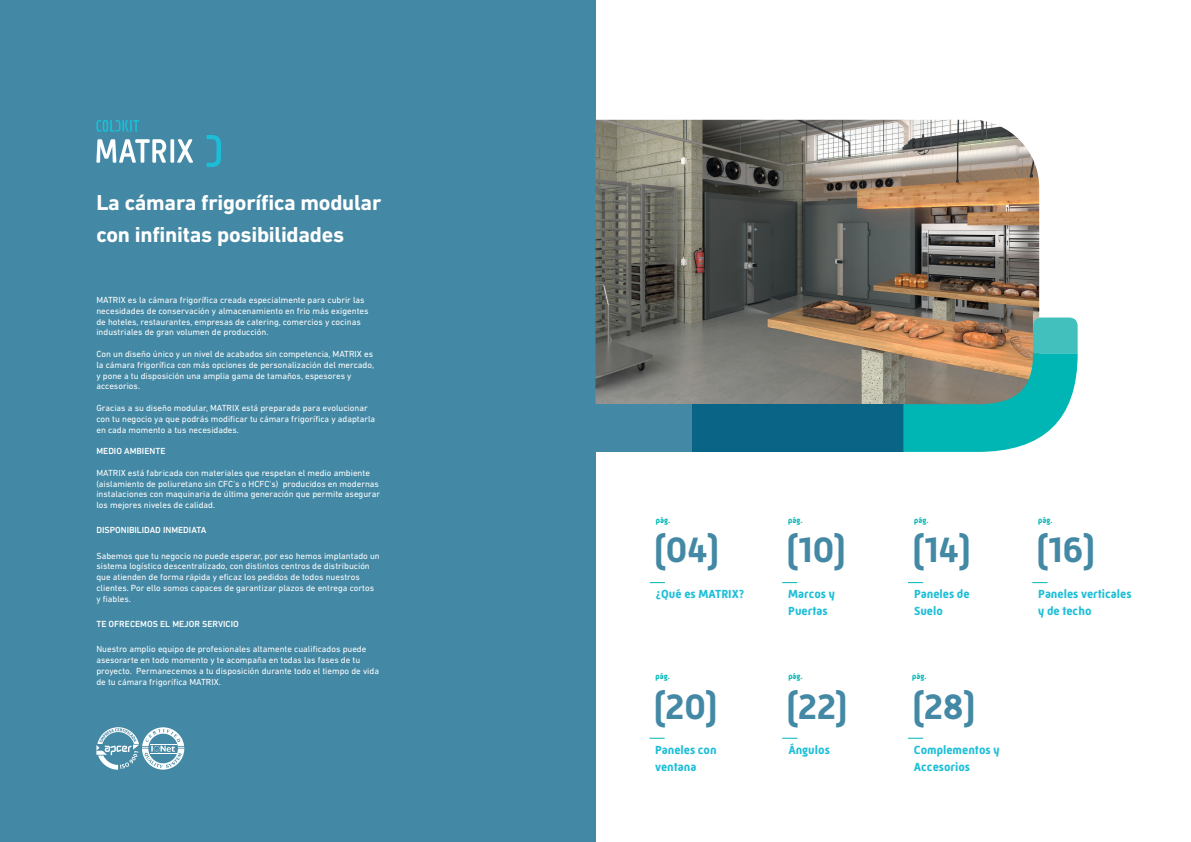
<style>
.page{position:relative;width:1191px;height:842px;background:#fff}
.page>*{position:absolute;margin:0;border:0;box-sizing:border-box;transform-origin:0 0}
.t1{font:700 36px "Mic 32 New";color:#4388a4}
.t2{font:700 22px/32px "DIN Next LT Pro";letter-spacing:-.01em;color:#fff}
.t3{font:700 12px/17px "Mic 32 New";color:#1cbed7}
.t4{font:9px/10.8px "DIN Next LT Pro";color:#fff}
.t5{font:500 9px "DIN Next LT Pro";color:#fff}
.t6{font:700 8px "Mic 32 New";color:#00b6b5}
</style>
<div class="page">
<div style="left:0;top:0;width:595px;height:842px;background:#4388a4"></div>
<img style="left:595px;top:120px;width:444px;height:284px">
<div style="left:691px;top:404px;width:212px;height:48px;background:#096485"></div>
<div style="left:556px;top:404px;width:135px;height:48px;background:#4388a4"></div>
<svg style="left:903px;top:317px;width:174px;height:135px;background:#65a595"></svg>
<svg style="left:206px;top:135px;width:15px;height:32px"></svg>
<svg style="left:96px;top:139px;width:70px;height:24px"></svg>
<svg style="left:170px;top:139px;width:4px;height:24px"></svg>
<svg style="left:177px;top:139px;width:16px;height:24px"></svg>
<svg style="left:96px;top:120px;width:43px;height:12px"></svg>
<svg style="left:96px;top:727px;width:88px;height:43px"></svg>
<svg style="left:650px;top:582px;width:15px;height:1px"></svg>
<svg style="left:782px;top:582px;width:15px;height:1px"></svg>
<svg style="left:908px;top:582px;width:15px;height:1px"></svg>
<svg style="left:649px;top:738px;width:15px;height:1px"></svg>
<svg style="left:782px;top:738px;width:15px;height:1px"></svg>
<svg style="left:908px;top:738px;width:15px;height:1px"></svg>
<svg style="left:1032px;top:582px;width:15px;height:1px"></svg>
<h2 class="t2" style="left:96px;top:186px;width:286px">La cámara frigorífica modular con infinitas posibilidades</h2>
<p class="t4" style="left:96px;top:294px;width:274px">MATRIX es la cámara frigorífica creada especialmente para cubrir las necesidades de conservación y almacenamiento en frio más exigentes de hoteles, restaurantes, empresas de catering, comercios y cocinas industriales de gran volumen de producción.</p>
<p class="t4" style="left:96px;top:348px;width:279px">Con un diseño único y un nivel de acabados sin competencia, MATRIX es la cámara frigorífica con más opciones de personalización del mercado, y pone a tu disposición una amplia gama de tamaños, espesores y accesorios.</p>
<p class="t4" style="left:96px;top:402px;width:280px">Gracias a su diseño modular, MATRIX está preparada para evolucionar con tu negocio ya que podrás modificar tu cámara frigorífica y adaptarla en cada momento a tus necesidades.</p>
<p class="t5" style="left:96px;top:446px;width:71px">MEDIO AMBIENTE</p>
<p class="t4" style="left:96px;top:467px;width:285px">MATRIX está fabricada con materiales que respetan el medio ambiente (aislamiento de poliuretano sin CFC's o HCFC's) producidos en modernas instalaciones con maquinaria de última generación que permite asegurar los mejores niveles de calidad.</p>
<p class="t5" style="left:96px;top:525px;width:111px">DISPONIBILIDAD INMEDIATA</p>
<p class="t4" style="left:96px;top:550px;width:285px">Sabemos que tu negocio no puede esperar, por eso hemos implantado un sistema logístico descentralizado, con distintos centros de distribución que atienden de forma rápida y eficaz los pedidos de todos nuestros clientes. Por ello somos capaces de garantizar plazos de entrega cortos y fiables.</p>
<p class="t5" style="left:96px;top:619px;width:144px">TE OFRECEMOS EL MEJOR SERVICIO</p>
<p class="t4" style="left:96px;top:644px;width:284px">Nuestro amplio equipo de profesionales altamente cualificados puede asesorarte en todo momento y te acompaña en todas las fases de tu proyecto. Permanecemos a tu disposición durante todo el tiempo de vida de tu cámara frigorífica MATRIX.</p>
<p class="t6" style="left:656px;top:516px;width:16px">pág.</p>
<p class="t6" style="left:788px;top:516px;width:16px">pág.</p>
<p class="t6" style="left:914px;top:516px;width:16px">pág.</p>
<p class="t6" style="left:1038px;top:516px;width:16px">pág.</p>
<h1 class="t1" style="left:653px;top:529px;width:67px">(04)</h1>
<h3 class="t3" style="left:656px;top:586px;width:90px">¿Qué es MATRIX?</h3>
<h1 class="t1" style="left:786px;top:529px;width:62px">(10)</h1>
<h3 class="t3" style="left:788px;top:586px;width:48px">Marcos y<br>Puertas</h3>
<h1 class="t1" style="left:912px;top:529px;width:61px">(14)</h1>
<h3 class="t3" style="left:914px;top:586px;width:57px">Paneles de<br>Suelo</h3>
<h1 class="t1" style="left:1036px;top:529px;width:61px">(16)</h1>
<h3 class="t3" style="left:1038px;top:586px;width:95px">Paneles verticales y de techo</h3>
<p class="t6" style="left:655px;top:671px;width:16px">pág.</p>
<p class="t6" style="left:788px;top:671px;width:16px">pág.</p>
<p class="t6" style="left:912px;top:671px;width:16px">pág.</p>
<h1 class="t1" style="left:653px;top:686px;width:66px">(20)</h1>
<h3 class="t3" style="left:655px;top:741px;width:63px">Paneles con ventana</h3>
<h1 class="t1" style="left:786px;top:686px;width:63px">(22)</h1>
<h3 class="t3" style="left:788px;top:741px;width:43px">Ángulos</h3>
<h1 class="t1" style="left:912px;top:686px;width:65px">(28)</h1>
<h3 class="t3" style="left:914px;top:741px;width:87px">Complementos y<br>Accesorios</h3>
</div>
